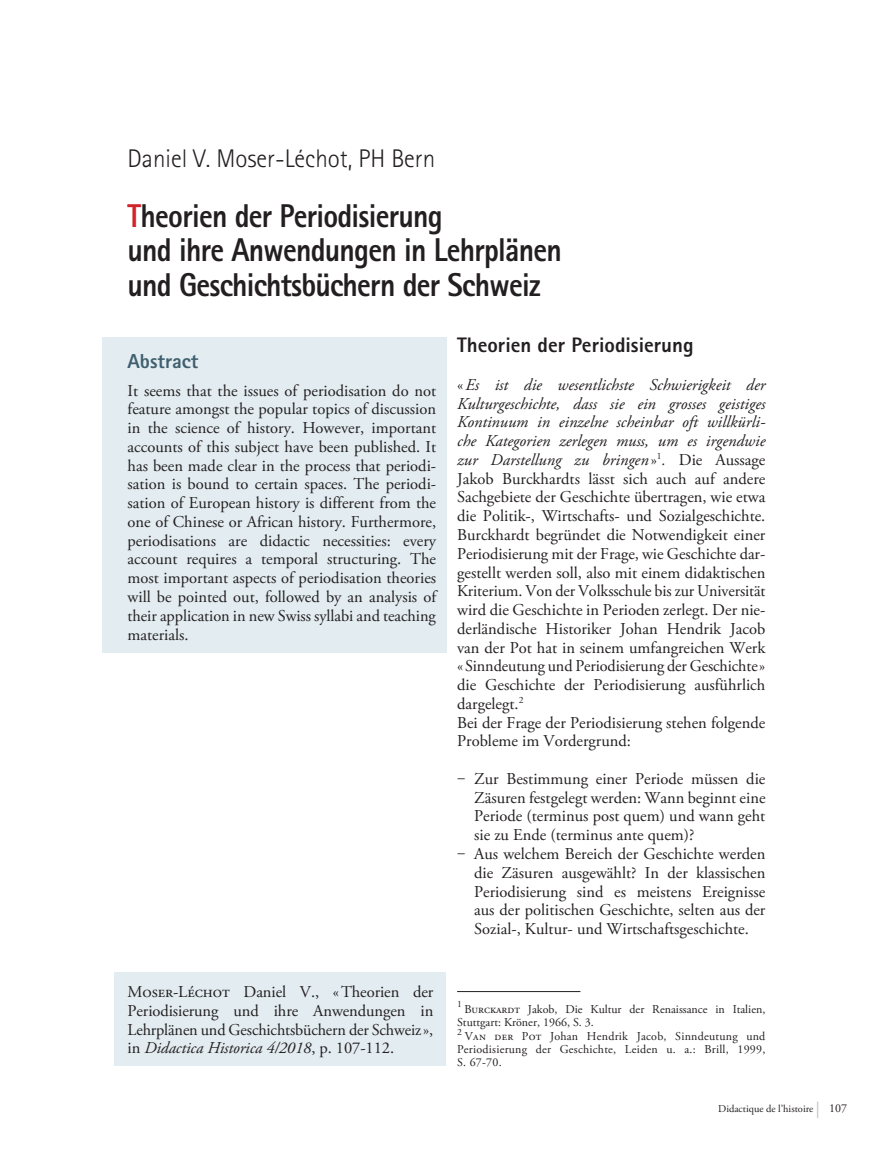
<style>
.page{position:relative;width:893px;height:1149px;background:#fff}
.page>*{position:absolute;margin:0;border:0;box-sizing:border-box;transform-origin:0 0}
.titre_suite{font:800 33px/34.5px "Rotis Sans Serif";letter-spacing:-.025em;color:#231f20;scale:.9 1}
.auteur{font:300 25.5px "Rotis Sans Serif";color:#231f20}
.titre_gauche_1{font:800 21px "Rotis Sans Serif";color:#231f20}
.titre_gris_encadré_d{font:800 20.25px "Rotis Sans Serif";color:#3f5f6e}
.texte_courant{font:16.5px/18.8px "Adobe Garamond Pro";color:#231f20;text-align:justify}
.texte_Abstract{font:16.5px/18.8px "Adobe Garamond Pro";letter-spacing:-.005em;color:#231f20;text-align:justify}
.Enum_intermediaire{font:16.5px/18.8px "Adobe Garamond Pro";color:#231f20;text-align:justify}
.Enum_debut{font:16.5px/18.8px "Adobe Garamond Pro";color:#231f20;text-align:justify}
.notes{font:12px/12.8px "Adobe Garamond Pro";letter-spacing:.02em;color:#231f20;text-align:justify}
.notes-2{font:12px/12.8px "Adobe Garamond Pro";color:#231f20}
.t1{font:10.5px "Adobe Garamond Pro";color:#231f20}
.notes-3{font:9.6px "Adobe Garamond Pro";color:#231f20}
.s1{color:#d1232a}
.s2{font-style:italic}
.s3{font-size:16.5px;color:#bcbdc0}
.s4{font-size:12px}
</style>
<div class="page">
<hr style="left:457px;top:990px;width:123px;height:1px;background:#231f20">
<div style="left:102px;top:337px;width:344px;height:315px;background:#e2ecf1"></div>
<div style="left:115px;top:972px;width:331px;height:93px;background:#e2ecf1"></div>
<p class="auteur" style="left:128px;top:143px;width:309px">Daniel V. Moser-Léchot, PH Bern</p>
<p class="titre_suite" style="left:128px;top:198px;width:484px"><span class="s1">T</span>heorien der Periodisierung<br>und ihre Anwendungen in Lehrplänen und Geschichtsbüchern der Schweiz</p>
<p class="titre_gris_encadré_d" style="left:128px;top:348px;width:72px">Abstract</p>
<p class="texte_Abstract" style="left:128px;top:381px;width:312px">It seems that the issues of periodisation do not feature amongst the popular topics of discussion in the science of history. However, important accounts of this subject have been published. It has been made clear in the process that periodi&shy;sation is bound to certain spaces. The periodi&shy;sation of European history is different from the one of Chinese or African history. Furthermore, periodisations are didactic necessities: every account requires a temporal structuring. The most important aspects of periodisation theories will be pointed out, followed by an analysis of their application in new Swiss syllabi and teaching materials.</p>
<p class="titre_gauche_1" style="left:457px;top:332px;width:238px">Theorien der Periodisierung</p>
<p class="texte_courant" style="left:457px;top:376px;width:310px">«<span class="s2">Es ist die wesentlichste Schwierigkeit der Kulturgeschichte, dass sie ein grosses geistiges Kontinuum in einzelne scheinbar oft willkürli&shy;che Kategorien zerlegen muss, um es irgendwie zur Darstellung zu bringen</span> »<sup>1</sup><span class="s2">.</span> Die Aussage Jakob Burckhardts lässt sich auch auf andere Sachgebiete der Geschichte übertragen, wie etwa die Politik-, Wirtschafts- und Sozialgeschichte.<br>Burckhardt begründet die Notwendigkeit einer Periodisierung mit der Frage, wie Geschichte dar&shy;gestellt werden soll, also mit einem didaktischen Kriterium. Von der Volksschule bis zur Universität wird die Geschichte in Perioden zerlegt. Der nie&shy;derländische Historiker Johan Hendrik Jacob van der Pot hat in seinem umfangreichen Werk «Sinndeutung und Periodisierung der Geschichte» die Geschichte der Periodisierung ausführlich dargelegt.<sup>2</sup></p>
<p class="texte_courant" style="left:457px;top:713px;width:310px">Bei der Frage der Periodisierung stehen folgende<br>Probleme im Vordergrund:</p>
<p class="Enum_debut" style="left:474px;top:769px;width:293px;text-indent:-17px">‒ Zur Bestimmung einer Periode müssen die Zäsuren festgelegt werden: Wann beginnt eine Periode (terminus post quem) und wann geht sie zu Ende (terminus ante quem)?</p>
<p class="Enum_intermediaire" style="left:474px;top:844px;width:293px;text-indent:-17px">‒ Aus welchem Bereich der Geschichte werden die Zäsuren ausgewählt? In der klassischen Periodisierung sind es meistens Ereignisse aus der politischen Geschichte, selten aus der Sozial-, Kultur- und Wirtschaftsgeschichte.</p>
<p class="texte_Abstract" style="left:128px;top:982px;width:307px">Moser-Léchot Daniel V., «Theorien der Periodisierung und ihre Anwendungen in Lehrplänen und Geschichtsbüchern der Schweiz», in <span class="s2">Didactica Historica 4/2018</span>, p. 107-112.</p>
<p class="notes-3" style="left:457px;top:998px;width:6px">1</p>
<p class="notes-2" style="left:457px;top:1002px;width:310px;text-indent:7px">Burckardt Jakob, Die Kultur der Renaissance in Italien,<br>Stuttgart: Kröner, 1966, S. 3.</p>
<p class="notes-3" style="left:457px;top:1025px;width:6px">2</p>
<p class="notes" style="left:457px;top:1030px;width:310px;text-indent:8px">Van der Pot Johan Hendrik Jacob, Sinndeutung und Periodisierung der Geschichte, Leiden u. a.: Brill, 1999, S. 67-70.</p>
<p class="t1" style="left:718px;top:1101px;width:130px">Didactique de l’histoire <span class="s3">|</span> <span class="s4">107</span></p>
</div>
